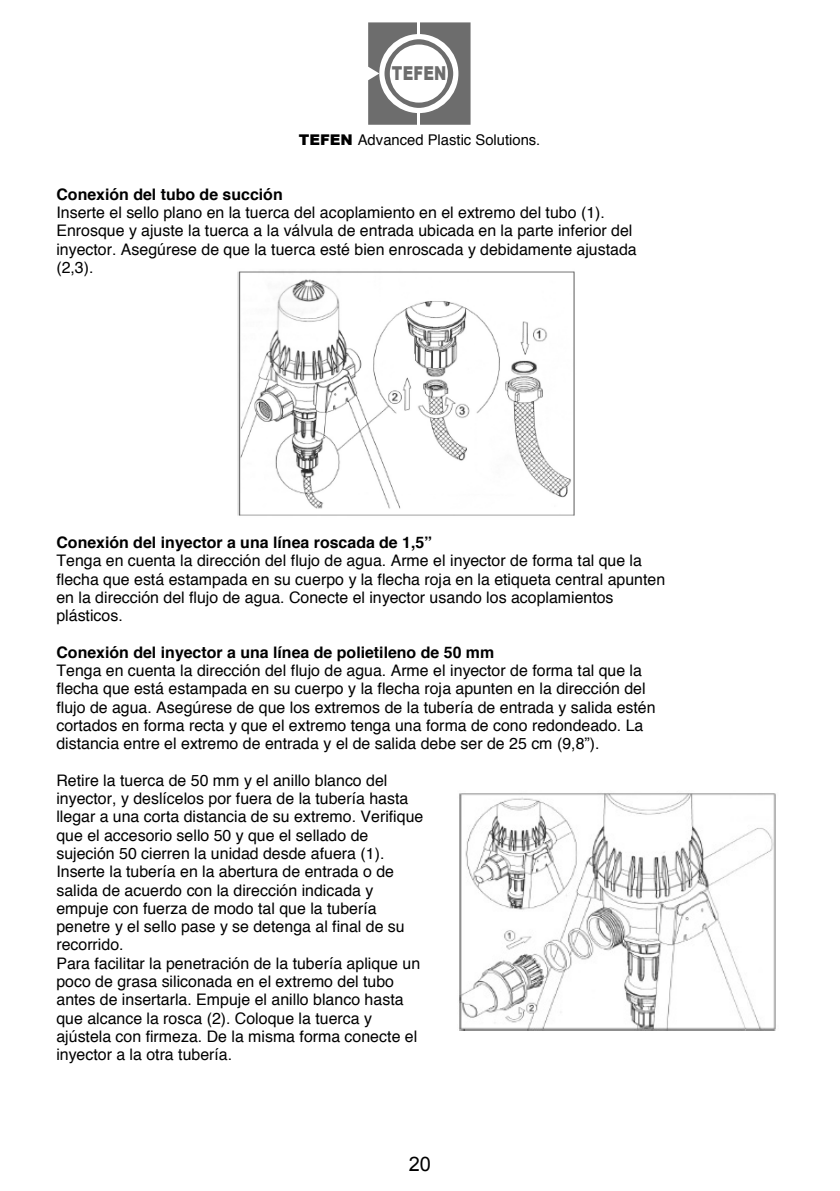
<style>
.page{position:relative;width:840px;height:1191px;background:#fff}
.page>*{position:absolute;margin:0;border:0;box-sizing:border-box;transform-origin:0 0}
.t1{font:20px "Arial";color:#000}
.t2{font:900 19.2px "Arial";letter-spacing:.01em;color:#6d6d6d;scale:.76 1}
.t3{font:15.8px/18.2px "Helvetica";color:#000}
.t4{font:700 15.8px "Helvetica";color:#000}
.t5{font:14.8px "Helvetica";color:#000}
.s1{font-family:"Arial";font-weight:900}
</style>
<div class="page">
<svg style="left:368px;top:22px;width:102px;height:103px"></svg>
<div style="left:389px;top:45px;width:58px;height:58px;background:#fff;border-radius:50%"></div>
<hr style="left:417px;top:22px;width:3px;height:14px;background:#fff">
<hr style="left:417px;top:111px;width:3px;height:14px;background:#fff">
<img style="left:237px;top:271px;width:338px;height:245px">
<img style="left:459px;top:793px;width:317px;height:237px">
<p class="t2" style="left:392px;top:63px;width:73px">TEFEN</p>
<p class="t5" style="left:298px;top:130px;width:243px"><span class="s1">TEFEN</span> Advanced Plastic Solutions.</p>
<p class="t4" style="left:56px;top:183px;width:228px">Conexión del tubo de succión</p>
<p class="t3" style="left:56px;top:204px;width:581px">Inserte el sello plano en la tuerca del acoplamiento en el extremo del tubo (1).<br>Enrosque y ajuste la tuerca a la válvula de entrada ubicada en la parte inferior del inyector. Asegúrese de que la tuerca esté bien enroscada y debidamente ajustada (2,3).</p>
<p class="t4" style="left:56px;top:531px;width:377px">Conexión del inyector a una línea roscada de 1,5”</p>
<p class="t3" style="left:56px;top:552px;width:610px">Tenga en cuenta la dirección del flujo de agua. Arme el inyector de forma tal que la flecha que está estampada en su cuerpo y la flecha roja en la etiqueta central apunten en la dirección del flujo de agua. Conecte el inyector usando los acoplamientos plásticos.</p>
<p class="t4" style="left:56px;top:641px;width:439px">Conexión del inyector a una línea de polietileno de 50 mm</p>
<p class="t3" style="left:56px;top:662px;width:600px">Tenga en cuenta la dirección del flujo de agua. Arme el inyector de forma tal que la flecha que está estampada en su cuerpo y la flecha roja apunten en la dirección del flujo de agua. Asegúrese de que los extremos de la tubería de entrada y salida estén cortados en forma recta y que el extremo tenga una forma de cono redondeado. La distancia entre el extremo de entrada y el de salida debe ser de 25 cm (9,8”).</p>
<p class="t3" style="left:56px;top:772px;width:368px">Retire la tuerca de 50 mm y el anillo blanco del inyector, y deslícelos por fuera de la tubería hasta llegar a una corta distancia de su extremo. Verifique que el accesorio sello 50 y que el sellado de sujeción 50 cierren la unidad desde afuera (1).<br>Inserte la tubería en la abertura de entrada o de salida de acuerdo con la dirección indicada y empuje con fuerza de modo tal que la tubería penetre y el sello pase y se detenga al final de su recorrido.<br>Para facilitar la penetración de la tubería aplique un poco de grasa siliconada en el extremo del tubo antes de insertarla. Empuje el anillo blanco hasta que alcance la rosca (2). Coloque la tuerca y ajústela con firmeza. De la misma forma conecte el inyector a la otra tubería.</p>
<p class="t1" style="left:408px;top:1150px;width:24px">20</p>
</div>
